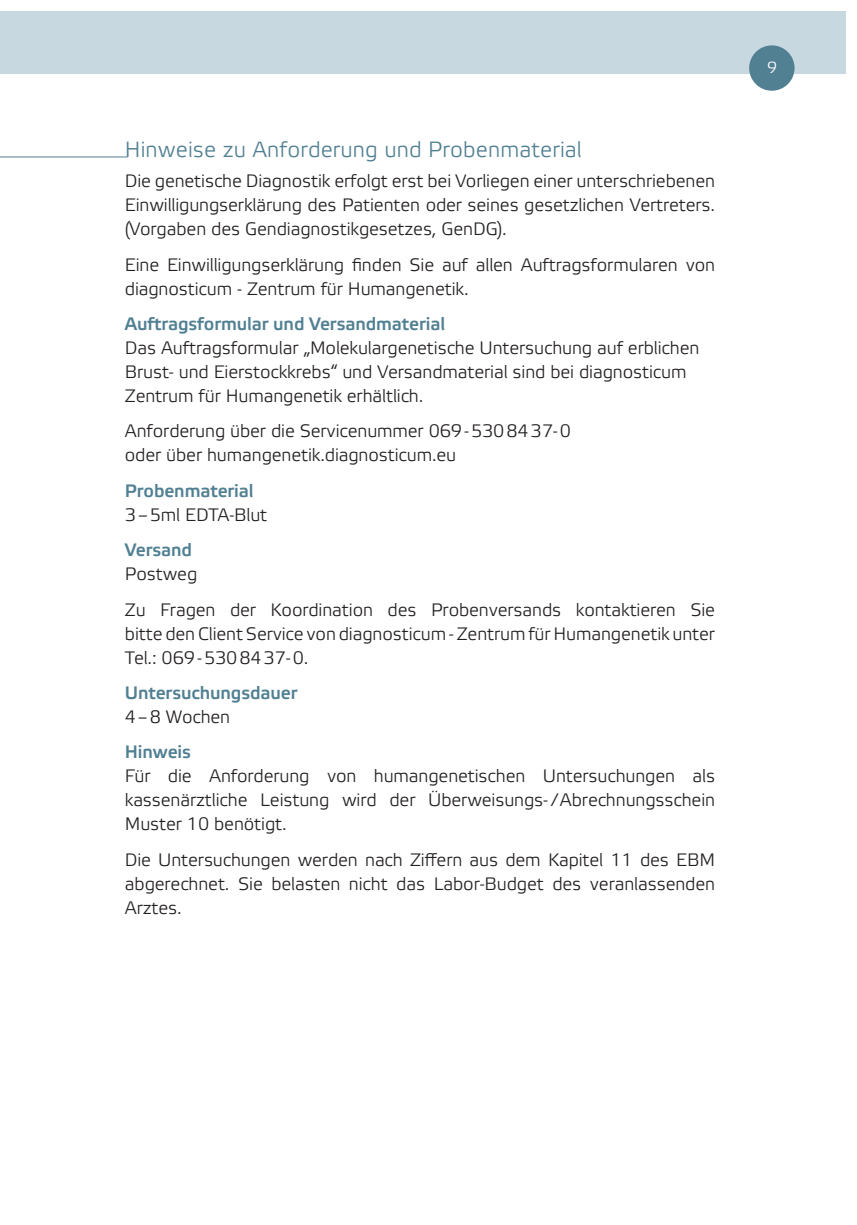
<style>
.page{position:relative;width:857px;height:1225px;background:#fff}
.page>*{position:absolute;margin:0;border:0;box-sizing:border-box;transform-origin:0 0}
.Headline{font:300 22px "Etelka";letter-spacing:.005em;color:#518093}
.Fließtext{font:300 18px/24px "Etelka";letter-spacing:-.005em;color:#231f20;text-align:justify}
.Subhead{font:500 18px "Etelka";letter-spacing:-.005em;color:#518093}
.t1{font:300 16px "Etelka";color:#fff}
</style>
<div class="page">
<div style="left:0;top:11px;width:845px;height:63px;background:#c8d8e1"></div>
<hr style="left:0;top:157px;width:128px;height:1px;background:#518093">
<div style="left:748px;top:45px;width:46px;height:46px;background:#518093;border-radius:50%"></div>
<p class="Headline" style="left:125px;top:136px;width:458px">Hinweise zu Anforderung und Probenmaterial</p>
<p class="Fließtext" style="left:125px;top:169px;width:591px">Die genetische Diagnostik erfolgt erst bei Vorliegen einer unterschriebenen Einwilligungserklärung des Patienten oder seines gesetzlichen Vertreters. (Vorgaben des Gendiagnostikgesetzes, GenDG).</p>
<p class="Fließtext" style="left:125px;top:253px;width:591px">Eine Einwilligungserklärung finden Sie auf allen Auftragsformularen von diagnosticum - Zentrum für Humangenetik.</p>
<p class="Subhead" style="left:125px;top:312px;width:321px">Auftragsformular und Versandmaterial</p>
<p class="Fließtext" style="left:125px;top:336px;width:575px;text-align:left">Das Auftragsformular „Molekulargenetische Untersuchung auf erblichen<br>Brust- und Eierstockkrebs“ und Versandmaterial sind bei diagnosticum<br>Zentrum für Humangenetik erhältlich.</p>
<p class="Fließtext" style="left:125px;top:419px;width:447px">Anforderung über die Servicenummer 069-5308437-0 oder über humangenetik.diagnosticum.eu</p>
<p class="Subhead" style="left:125px;top:479px;width:130px">Probenmaterial</p>
<p class="Fließtext" style="left:125px;top:503px;width:144px">3–5ml EDTA-Blut</p>
<p class="Subhead" style="left:125px;top:538px;width:69px">Versand</p>
<p class="Fließtext" style="left:125px;top:562px;width:74px">Postweg</p>
<p class="Fließtext" style="left:125px;top:598px;width:591px">Zu Fragen der Koordination des Probenversands kontaktieren Sie bitte den Client Service von diagnosticum - Zentrum für Humangenetik unter Tel.: 069-5308437-0.</p>
<p class="Subhead" style="left:125px;top:681px;width:174px">Untersuchungsdauer</p>
<p class="Fließtext" style="left:125px;top:705px;width:107px">4–8 Wochen</p>
<p class="Subhead" style="left:125px;top:740px;width:68px">Hinweis</p>
<p class="Fließtext" style="left:125px;top:764px;width:591px">Für die Anforderung von humangenetischen Untersuchungen als kassenärztliche Leistung wird der Überweisungs- /Abrechnungsschein Muster 10 benötigt.</p>
<p class="Fließtext" style="left:125px;top:848px;width:591px">Die Untersuchungen werden nach Ziffern aus dem Kapitel 11 des EBM abgerechnet. Sie belasten nicht das Labor-Budget des veranlassenden Arztes.</p>
<p class="t1" style="left:766px;top:58px;width:11px">9</p>
</div>
